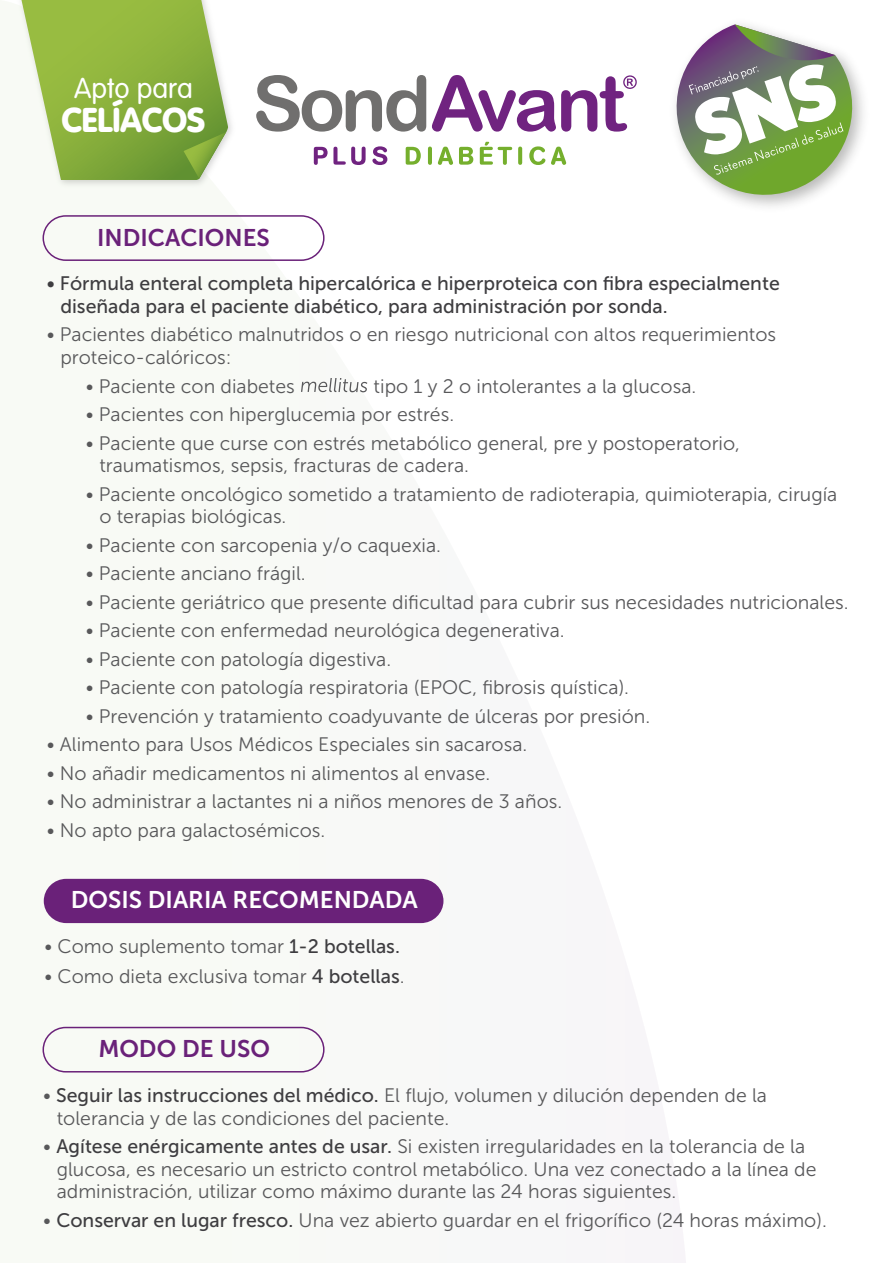
<style>
.page{position:relative;width:893px;height:1263px;background:#fff}
.page>*{position:absolute;margin:0;border:0;box-sizing:border-box;transform-origin:0 0}
.t1{font:900 33.9px "VAG Rounded Std";color:#fff}
.t2{font:300 28.2px "VAG Rounded Std";color:#fff}
.t3{font:24px "Museo Sans 700";color:#fff}
.t4{font:24px "Museo Sans 700";color:#6a2179}
.t5{font:19.5px/22.5px "Museo Sans 300";color:#58585a}
.t6{font:19.5px/22.5px "Museo Sans 500";color:#3e3d40}
.s1{font-family:"Museo Sans 500";color:#3e3d40}
</style>
<div class="page">
<svg style="left:21px;top:0;width:207px;height:180px;background:#9abb5a"></svg>
<div style="left:43px;top:215px;width:282px;height:46px;border:2px solid #6a2179;border-radius:22px"></div>
<div style="left:43px;top:1027px;width:282px;height:45px;border:2px solid #6a2179;border-radius:22px"></div>
<div style="left:44px;top:879px;width:399px;height:44px;background:#6a2179;border-radius:22px"></div>
<svg style="left:676px;top:24px;width:187px;height:182px"></svg>
<svg style="left:301px;top:378px;width:66px;height:14px"></svg>
<svg style="left:256px;top:75px;width:170px;height:57px"></svg>
<svg style="left:432px;top:75px;width:205px;height:57px"></svg>
<svg style="left:314px;top:147px;width:52px;height:18px"></svg>
<svg style="left:372px;top:146px;width:15px;height:19px"></svg>
<svg style="left:406px;top:147px;width:15px;height:18px"></svg>
<svg style="left:428px;top:147px;width:4px;height:18px"></svg>
<svg style="left:438px;top:147px;width:15px;height:18px"></svg>
<svg style="left:459px;top:147px;width:14px;height:18px"></svg>
<svg style="left:480px;top:142px;width:32px;height:23px"></svg>
<svg style="left:518px;top:147px;width:4px;height:18px"></svg>
<svg style="left:529px;top:146px;width:16px;height:19px"></svg>
<svg style="left:551px;top:147px;width:15px;height:18px"></svg>
<h2 class="t2" style="left:74px;top:72px;width:120px">Apto para</h2>
<h1 class="t1" style="left:62px;top:100px;width:145px">CELÍACOS</h1>
<p class="t4" style="left:97px;top:224px;width:174px">INDICACIONES</p>
<p class="t6" style="left:60px;top:273px;width:721px;text-indent:-13px">• Fórmula enteral completa hipercalórica e hiperproteica con fibra especialmente diseñada para el paciente diabético, para administración por sonda.</p>
<p class="t5" style="left:60px;top:324px;width:717px;text-indent:-13px">• Pacientes diabético malnutridos o en riesgo nutricional con altos requerimientos proteico-calóricos:</p>
<p class="t5" style="left:86px;top:375px;width:211px">• Paciente con diabetes</p>
<p class="t5" style="left:374px;top:375px;width:324px">tipo 1 y 2 o intolerantes a la glucosa.</p>
<p class="t5" style="left:86px;top:403px;width:370px">• Pacientes con hiperglucemia por estrés.</p>
<p class="t5" style="left:99px;top:432px;width:642px;text-indent:-13px">• Paciente que curse con estrés metabólico general, pre y postoperatorio, traumatismos, sepsis, fracturas de cadera.</p>
<p class="t5" style="left:99px;top:483px;width:739px;text-indent:-13px">• Paciente oncológico sometido a tratamiento de radioterapia, quimioterapia, cirugía o terapias biológicas.</p>
<p class="t5" style="left:86px;top:534px;width:357px">• Paciente con sarcopenia y/o caquexia.</p>
<p class="t5" style="left:86px;top:562px;width:221px">• Paciente anciano frágil.</p>
<p class="t5" style="left:86px;top:591px;width:764px">• Paciente geriátrico que presente dificultad para cubrir sus necesidades nutricionales.</p>
<p class="t5" style="left:86px;top:619px;width:480px">• Paciente con enfermedad neurológica degenerativa.</p>
<p class="t5" style="left:86px;top:648px;width:307px">• Paciente con patología digestiva.</p>
<p class="t5" style="left:86px;top:676px;width:545px">• Paciente con patología respiratoria (EPOC, fibrosis quística).</p>
<p class="t5" style="left:86px;top:705px;width:566px">• Prevención y tratamiento coadyuvante de úlceras por presión.</p>
<p class="t5" style="left:47px;top:733px;width:482px">• Alimento para Usos Médicos Especiales sin sacarosa.</p>
<p class="t5" style="left:47px;top:762px;width:445px">• No añadir medicamentos ni alimentos al envase.</p>
<p class="t5" style="left:47px;top:790px;width:517px">• No administrar a lactantes ni a niños menores de 3 años.</p>
<p class="t5" style="left:47px;top:819px;width:280px">• No apto para galactosémicos.</p>
<p class="t3" style="left:71px;top:886px;width:349px">DOSIS DIARIA RECOMENDADA</p>
<p class="t5" style="left:45px;top:935px;width:357px">• Como suplemento tomar <span class="s1">1-2 botellas.</span></p>
<p class="t5" style="left:45px;top:965px;width:362px">• Como dieta exclusiva tomar <span class="s1">4 botellas</span>.</p>
<p class="t4" style="left:98px;top:1036px;width:173px">MODO DE USO</p>
<p class="t5" style="left:57px;top:1084px;width:712px;text-indent:-13px">• <span class="s1">Seguir las instrucciones del médico.</span> El flujo, volumen y dilución dependen de la tolerancia y de las condiciones del paciente.</p>
<p class="t5" style="left:57px;top:1135px;width:761px;text-indent:-13px">• <span class="s1">Agítese enérgicamente antes de usar.</span> Si existen irregularidades en la tolerancia de la glucosa, es necesario un estricto control metabólico. Una vez conectado a la línea de administración, utilizar como máximo durante las 24 horas siguientes.</p>
<p class="t5" style="left:43px;top:1209px;width:785px">• <span class="s1">Conservar en lugar fresco.</span> Una vez abierto guardar en el frigorífico (24 horas máximo).</p>
</div>
